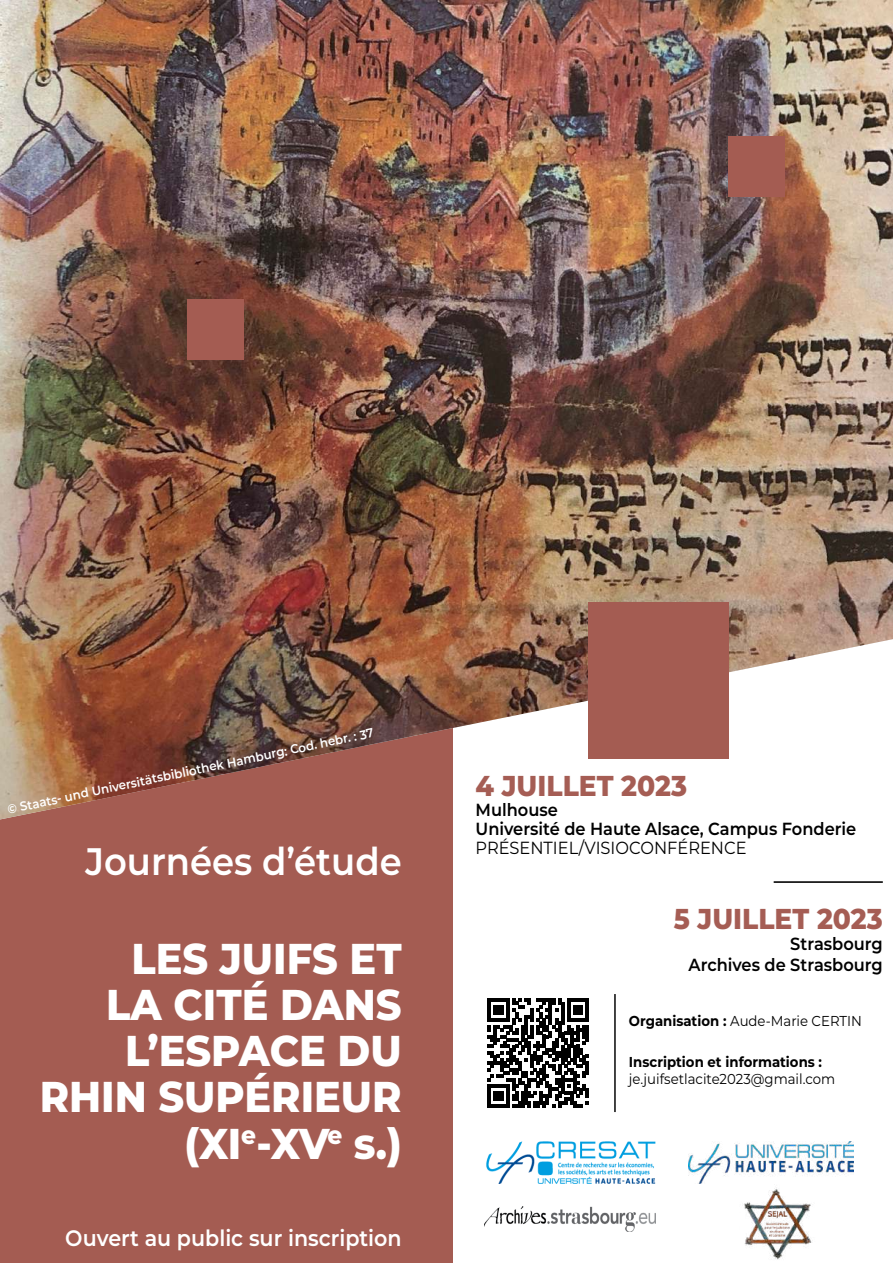
<style>
.page{position:relative;width:893px;height:1263px;background:#fff}
.page>*{position:absolute;margin:0;border:0;box-sizing:border-box;transform-origin:0 0}
.t1{font:800 43.05px/46.2px "Montserrat";color:#fff;text-align:right;scale:.92 1}
.t2{font:600 38.25px "Montserrat";color:#fff;scale:.92 1}
.t3{font:800 28.65px "Montserrat";color:#a55d54;scale:.92 1}
.t4{font:600 22.35px "Montserrat";color:#fff;scale:.92 1}
.t5{font:600 17.55px/19.2px "Montserrat";color:#000;scale:.92 1}
.t6{font:17.55px "Montserrat";color:#000;scale:.92 1}
.t7{font:14.4px "Montserrat";color:#000;scale:.92 1}
.t8{font:700 14.4px "Montserrat";color:#000;scale:.92 1}
.t9{font:600 12.75px "Montserrat";color:#fff;scale:.93 1}
.s1{font-weight:700}
</style>
<div class="page">
<div style="left:0;top:551px;width:452px;height:712px;background:#a45c52"></div>
<hr style="left:774px;top:881px;width:109px;height:2px;background:#000">
<img style="left:0;top:0;width:893px;height:819px">
<div style="left:187px;top:299px;width:57px;height:61px;background:#a45c52"></div>
<div style="left:588px;top:602px;width:140px;height:156px;background:#a45c52"></div>
<img style="left:486px;top:1142px;width:170px;height:41px">
<img style="left:688px;top:1142px;width:166px;height:41px">
<div style="left:728px;top:136px;width:57px;height:61px;background:#a45c52"></div>
<svg style="left:488px;top:998px;width:101px;height:109px"></svg>
<img style="left:744px;top:1188px;width:68px;height:72px">
<img style="left:485px;top:1207px;width:171px;height:24px">
<hr style="left:614px;top:994px;width:2px;height:118px;background:#000">
<p class="t9" style="left:6px;top:801px;width:403px;rotate:-12deg">© Staats- und Universitätsbibliothek Hamburg: Cod. hebr. : 37</p>
<h2 class="t2" style="left:85px;top:835px;width:345px">Journées d’étude</h2>
<h1 class="t1" style="left:40px;top:933px;width:395px">LES JUIFS ET<br>LA CITÉ DANS<br>L’ESPACE DU<br>RHIN SUPÉRIEUR (XI<sup>e</sup>-XV<sup>e</sup> s.)</h1>
<p class="t4" style="left:65px;top:1222px;width:367px">Ouvert au public sur inscription</p>
<h3 class="t3" style="left:476px;top:765px;width:231px">4 JUILLET 2023</h3>
<p class="t5" style="left:476px;top:799px;width:415px">Mulhouse<br>Université de Haute Alsace, Campus Fonderie</p>
<p class="t6" style="left:476px;top:835px;width:296px">PRÉSENTIEL/VISIOCONFÉRENCE</p>
<h3 class="t3" style="left:674px;top:897px;width:229px">5 JUILLET 2023</h3>
<p class="t5" style="left:689px;top:932px;width:213px;line-height:21px;text-align:right">Strasbourg<br>Archives de Strasbourg</p>
<p class="t7" style="left:629px;top:1011px;width:255px"><span class="s1">Organisation :</span> Aude-Marie CERTIN</p>
<p class="t8" style="left:629px;top:1051px;width:211px">Inscription et informations :</p>
<p class="t7" style="left:629px;top:1069px;width:226px">je.juifsetlacite2023@gmail.com</p>
</div>
